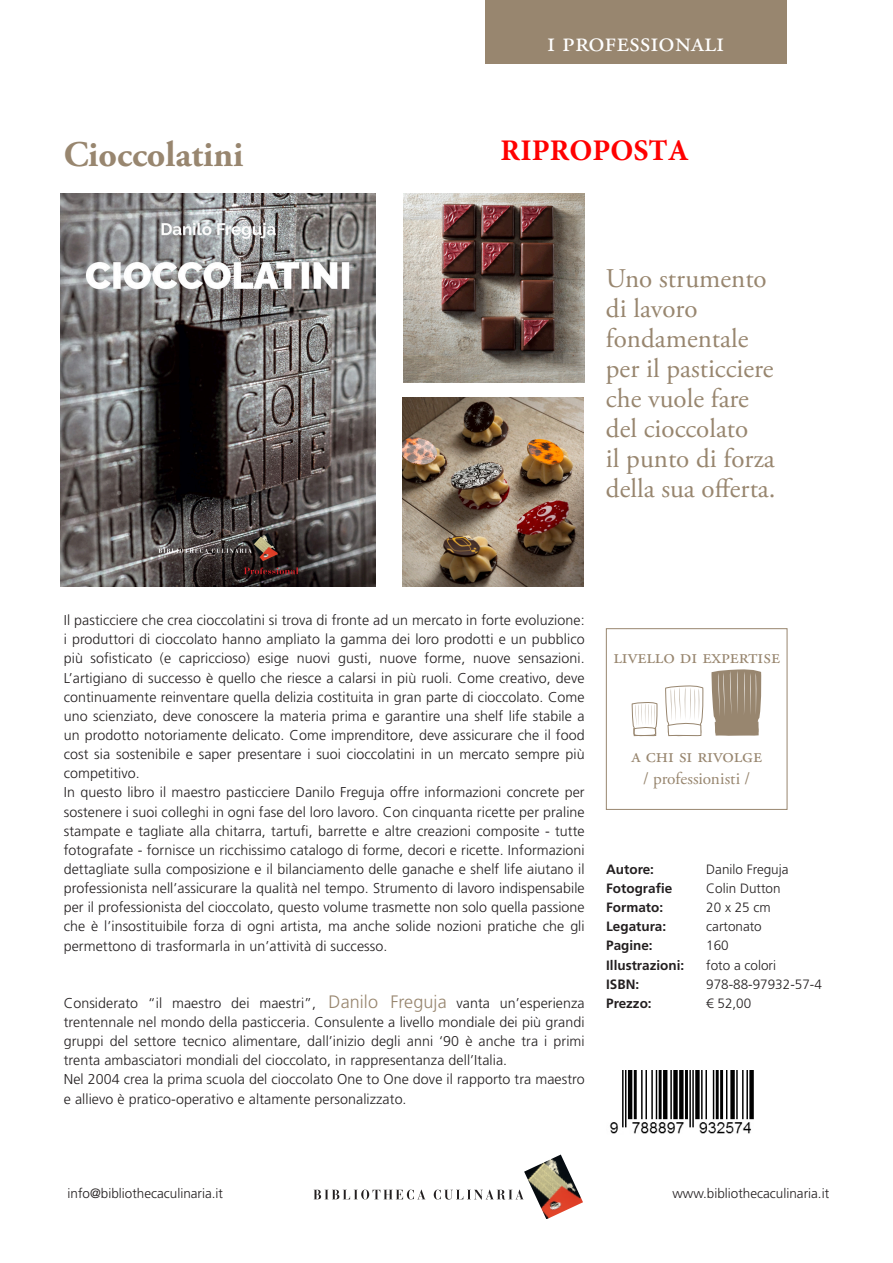
<style>
.page{position:relative;width:893px;height:1263px;background:#fff}
.page>*{position:absolute;margin:0;border:0;box-sizing:border-box;transform-origin:0 0}
.descrizioni{font:700 36px "Adobe Garamond Pro";color:#98866f}
.t1{font:700 30px "Minion Pro";color:#f00}
.descrizioni-2{font:28.5px "Adobe Garamond Pro";color:#fff}
.testi_9{font:27px/30px "Adobe Garamond Pro";color:#98866f}
.bodoni_13{font:20.25px "Adobe Garamond Pro";color:#98866f}
.bodoni_13-2{font:17.25px "Adobe Garamond Pro";color:#98866f}
.descrizioni-3{font:300 14.25px/19.2px "Frutiger LT";letter-spacing:.005em;color:#231f20;text-align:justify}
.testi_9-2{font:300 13.5px/19.2px "Frutiger LT";color:#231f20}
.titoletti_9{font:700 13.5px "Frutiger LT";color:#231f20}
.testi_9_no_griglia{font:300 13.5px "Frutiger LT";color:#231f20}
.s1{font-size:18px;color:#98866f}
</style>
<div class="page">
<img style="left:609px;top:1071px;width:145px;height:63px">
<div style="left:606px;top:628px;width:181px;height:182px;border:1px solid #98866f"></div>
<svg style="left:711px;top:669px;width:51px;height:67px;background:#a59582"></svg>
<svg style="left:665px;top:685px;width:39px;height:52px"></svg>
<svg style="left:632px;top:702px;width:26px;height:34px"></svg>
<div style="left:485px;top:0;width:302px;height:64px;background:#98866f"></div>
<img style="left:61px;top:194px;width:315px;height:392px">
<img style="left:524px;top:1154px;width:59px;height:65px">
<svg style="left:314px;top:1189px;width:111px;height:10px"></svg>
<svg style="left:434px;top:1189px;width:89px;height:10px"></svg>
<img style="left:403px;top:398px;width:181px;height:189px">
<img style="left:403px;top:194px;width:182px;height:189px">
<p class="descrizioni-2" style="left:547px;top:25px;width:179px">i professionali</p>
<p class="descrizioni" style="left:64px;top:133px;width:181px">Cioccolatini</p>
<h2 class="t1" style="left:501px;top:129px;width:190px">RIPROPOSTA</h2>
<p class="testi_9" style="left:606px;top:264px;width:162px">Uno strumento</p>
<p class="testi_9" style="left:606px;top:294px;width:144px">di lavoro fondamentale</p>
<p class="testi_9" style="left:606px;top:354px;width:169px">per il pasticciere</p>
<p class="testi_9" style="left:606px;top:384px;width:144px">che vuole fare</p>
<p class="testi_9" style="left:606px;top:414px;width:144px">del cioccolato</p>
<p class="testi_9" style="left:606px;top:444px;width:171px">il punto di forza della sua offerta.</p>
<p class="descrizioni-3" style="left:64px;top:611px;width:522px">Il pasticciere che crea cioccolatini si trova di fronte ad un mercato in forte evoluzione: i produttori di cioccolato hanno ampliato la gamma dei loro prodotti e un pubblico più sofisticato (e capriccioso) esige nuovi gusti, nuove forme, nuove sensazioni.<br>L’artigiano di successo è quello che riesce a calarsi in più ruoli. Come creativo, deve continuamente reinventare quella delizia costituita in gran parte di cioccolato. Come uno scienziato, deve conoscere la materia prima e garantire una shelf life stabile a un prodotto notoriamente delicato. Come imprenditore, deve assicurare che il food cost sia sostenibile e saper presentare i suoi cioccolatini in un mercato sempre più competitivo.</p>
<p class="descrizioni-3" style="left:64px;top:783px;width:522px">In questo libro il maestro pasticciere Danilo Freguja offre informazioni concrete per sostenere i suoi colleghi in ogni fase del loro lavoro. Con cinquanta ricette per praline stampate e tagliate alla chitarra, tartufi, barrette e altre creazioni composite - tutte fotografate - fornisce un ricchissimo catalogo di forme, decori e ricette. Informazioni dettagliate sulla composizione e il bilanciamento delle ganache e shelf life aiutano il professionista nell’assicurare la qualità nel tempo. Strumento di lavoro indispensabile per il professionista del cioccolato, questo volume trasmette non solo quella passione che è l’insostituibile forza di ogni artista, ma anche solide nozioni pratiche che gli permettono di trasformarla in un’attività di successo.</p>
<p class="descrizioni-3" style="left:64px;top:994px;width:522px">Considerato “il maestro dei maestri”, <span class="s1">Danilo Freguja</span> vanta un’esperienza trentennale nel mondo della pasticceria. Consulente a livello mondiale dei più grandi gruppi del settore tecnico alimentare, dall’inizio degli anni ‘90 è anche tra i primi trenta ambasciatori mondiali del cioccolato, in rappresentanza dell’Italia.</p>
<p class="descrizioni-3" style="left:64px;top:1070px;width:522px">Nel 2004 crea la prima scuola del cioccolato One to One dove il rapporto tra maestro e allievo è pratico-operativo e altamente personalizzato.</p>
<p class="bodoni_13" style="left:613px;top:644px;width:168px">livello di expertise</p>
<p class="bodoni_13" style="left:631px;top:744px;width:132px">a chi si rivolge</p>
<p class="bodoni_13-2" style="left:643px;top:768px;width:108px">/ professionisti /</p>
<p class="titoletti_9" style="left:606px;top:861px;width:49px">Autore:</p>
<p class="titoletti_9" style="left:606px;top:880px;width:68px">Fotografie</p>
<p class="titoletti_9" style="left:606px;top:899px;width:59px">Formato:</p>
<p class="titoletti_9" style="left:606px;top:919px;width:62px">Legatura:</p>
<p class="titoletti_9" style="left:606px;top:938px;width:48px">Pagine:</p>
<p class="titoletti_9" style="left:606px;top:957px;width:80px">Illustrazioni:</p>
<p class="titoletti_9" style="left:606px;top:976px;width:35px">ISBN:</p>
<p class="titoletti_9" style="left:606px;top:995px;width:47px">Prezzo:</p>
<p class="testi_9-2" style="left:706px;top:860px;width:84px">Danilo Freguja</p>
<p class="testi_9-2" style="left:706px;top:879px;width:76px">Colin Dutton</p>
<p class="testi_9-2" style="left:706px;top:898px;width:66px">20 x 25 cm</p>
<p class="testi_9-2" style="left:706px;top:917px;width:57px">cartonato</p>
<p class="testi_9-2" style="left:706px;top:936px;width:117px">160<br>foto a colori<br>978-88-97932-57-4 € 52,00</p>
<p class="testi_9_no_griglia" style="left:68px;top:1186px;width:157px">info@bibliothecaculinaria.it</p>
<p class="testi_9_no_griglia" style="left:672px;top:1186px;width:158px">www.bibliothecaculinaria.it</p>
</div>
